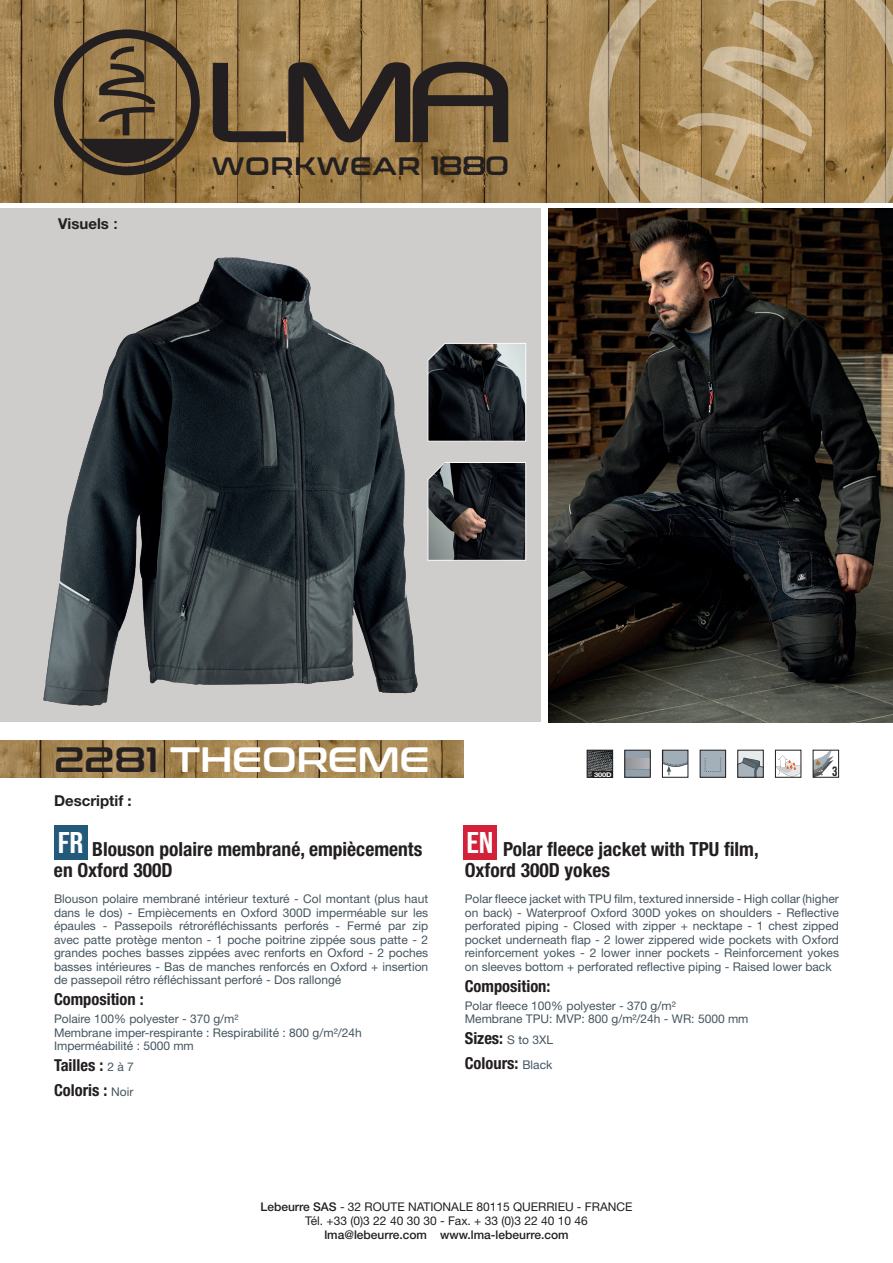
<style>
.page{position:relative;width:893px;height:1263px;background:#fff}
.page>*{position:absolute;margin:0;border:0;box-sizing:border-box;transform-origin:0 0}
.t1{font:35.1px "Conthrax Sb";color:#fff}
.t2{font:30px "Bebas Neue";color:#fff;scale:1.15 1}
.t3{font:25.05px "Conthrax Sb";letter-spacing:.04em;color:#231f20}
.t4{font:700 condensed 19.5px/21px "Helvetica Neue LT Std";color:#231f20}
.t5{font:700 condensed 16.5px/25.2px "Helvetica Neue LT Std";color:#231f20}
.t6{font:700 15px "Helvetica Neue LT Std";color:#231f20}
.t7{font:13.5px "Bebas Neue";color:#231f20}
.t8{font:12px/13.5px "Helvetica Neue LT Std";color:#45555f;text-align:justify}
.t9{font:12px/14.4px "Helvetica Neue LT Std";color:#231f20;text-align:center}
.t10{font:500 12px "Helvetica Neue LT Std";color:#231f20}
.t11{font:700 6.3px "Helvetica Neue LT Std";color:#fff;scale:1.18 1}
.s1{font-family:"Arial"}
.s2{font-size:26.55px}
.s3{color:#231f20}
.s4{font-weight:400;font-stretch:normal;font-size:12px;color:#45555f}
.s5{font-weight:500}
</style>
<div class="page">
<img style="left:0;top:740px;width:463px;height:38px">
<img style="left:0;top:0;width:566px;height:202px">
<svg style="left:54px;top:29px;width:146px;height:146px"></svg>
<svg style="left:213px;top:62px;width:295px;height:80px"></svg>
<svg style="left:566px;top:0;width:327px;height:209px"></svg>
<svg style="left:621px;top:0;width:199px;height:209px"></svg>
<div style="left:0;top:209px;width:540px;height:513px;background:#cfcdcc"></div>
<div style="left:54px;top:825px;width:33px;height:34px;background:#23597b"></div>
<div style="left:463px;top:825px;width:34px;height:34px;background:#d22138"></div>
<img style="left:549px;top:209px;width:344px;height:513px">
<svg style="left:462px;top:343px;width:64px;height:99px"></svg>
<svg style="left:462px;top:462px;width:64px;height:99px"></svg>
<img style="left:43px;top:257px;width:419px;height:449px">
<svg style="left:626px;top:752px;width:23px;height:24px"></svg>
<svg style="left:626px;top:759px;width:23px;height:9px"></svg>
<div style="left:624px;top:750px;width:27px;height:28px;border:1px solid #231f20"></div>
<svg style="left:664px;top:752px;width:22px;height:24px"></svg>
<div style="left:662px;top:750px;width:26px;height:28px;border:1px solid #231f20"></div>
<svg style="left:739px;top:752px;width:23px;height:24px"></svg>
<div style="left:737px;top:750px;width:27px;height:28px;border:1px solid #231f20"></div>
<svg style="left:702px;top:752px;width:22px;height:24px"></svg>
<div style="left:700px;top:750px;width:26px;height:28px;border:1px solid #231f20"></div>
<svg style="left:815px;top:752px;width:19px;height:24px"></svg>
<div style="left:813px;top:750px;width:26px;height:28px;border:1px solid #231f20"></div>
<svg style="left:777px;top:755px;width:22px;height:21px"></svg>
<div style="left:775px;top:750px;width:26px;height:28px;border:1px solid #231f20"></div>
<img style="left:589px;top:752px;width:22px;height:24px">
<div style="left:587px;top:750px;width:26px;height:28px;border:1px solid #231f20"></div>
<div style="left:592px;top:771px;width:21px;height:6px;background:#231f20"></div>
<p class="t6" style="left:58px;top:214px;width:61px">Visuels <span class="s1">:</span></p>
<h3 class="t3" style="left:212px;top:147px;width:299px">WORKWEAR <span class="s2">1880</span></h3>
<h1 class="t1" style="left:54px;top:733px;width:377px"><span class="s3">2281</span> THEOREME</h1>
<p class="t11" style="left:594px;top:771px;width:16px">300D</p>
<p class="t7" style="left:832px;top:764px;width:7px">3</p>
<p class="t6" style="left:54px;top:792px;width:79px">Descriptif :</p>
<h2 class="t2" style="left:58px;top:826px;width:24px">FR</h2>
<h2 class="t2" style="left:466px;top:826px;width:25px">EN</h2>
<h3 class="t4" style="left:54px;top:838px;width:370px;text-indent:38px">Blouson polaire membrané, empiècements en Oxford 300D</h3>
<p class="t8" style="left:54px;top:892px;width:376px">Blouson polaire membrané intérieur texturé - Col montant (plus haut dans le dos) - Empiècements en Oxford 300D imperméable sur les épaules - Passepoils rétroréfléchissants perforés - Fermé par zip avec patte protège menton - 1 poche poitrine zippée sous patte - 2 grandes poches basses zippées avec renforts en Oxford - 2 poches basses intérieures - Bas de manches renforcés en Oxford + insertion de passepoil rétro réfléchissant perforé - Dos rallongé</p>
<h3 class="t5" style="left:54px;top:987px;width:91px">Composition :</h3>
<p class="t8" style="left:54px;top:1012px;width:309px;text-align:left">Polaire 100% polyester - 370 g/m²<br>Membrane imper-respirante : Respirabilité : 800 g/m²/24h<br>Imperméabilité : 5000 mm</p>
<h3 class="t5" style="left:54px;top:1052px;width:81px">Tailles : <span class="s4">2 à 7<br></span>Coloris : <span class="s4">Noir</span></h3>
<h3 class="t4" style="left:465px;top:838px;width:295px;text-indent:38px">Polar fleece jacket with TPU film,<br>Oxford 300D yokes</h3>
<p class="t8" style="left:465px;top:892px;width:376px">Polar fleece jacket with TPU film, textured innerside - High collar (higher on back) - Waterproof Oxford 300D yokes on shoulders - Reflective perforated piping - Closed with zipper + necktape - 1 chest zipped pocket underneath flap - 2 lower zippered wide pockets with Oxford reinforcement yokes - 2 lower inner pockets - Reinforcement yokes on sleeves bottom + perforated reflective piping - Raised lower back</p>
<h3 class="t5" style="left:465px;top:973px;width:87px">Composition:</h3>
<p class="t8" style="left:465px;top:998px;width:285px">Polar fleece 100% polyester - 370 g/m²<br>Membrane TPU: MVP: 800 g/m²/24h - WR: 5000 mm</p>
<h3 class="t5" style="left:465px;top:1025px;width:90px">Sizes: <span class="s4">S to 3XL<br></span>Colours: <span class="s4">Black</span></h3>
<p class="t9" style="left:260px;top:1199px;width:373px"><span class="s5">Lebeurre SAS</span> - 32 ROUTE NATIONALE 80115 QUERRIEU - FRANCE<br>Tél. +33 (0)3 22 40 30 30 - Fax. + 33 (0)3 22 40 10 46</p>
<p class="t10" style="left:324px;top:1228px;width:246px">lma@lebeurre.com www.lma-lebeurre.com</p>
</div>
